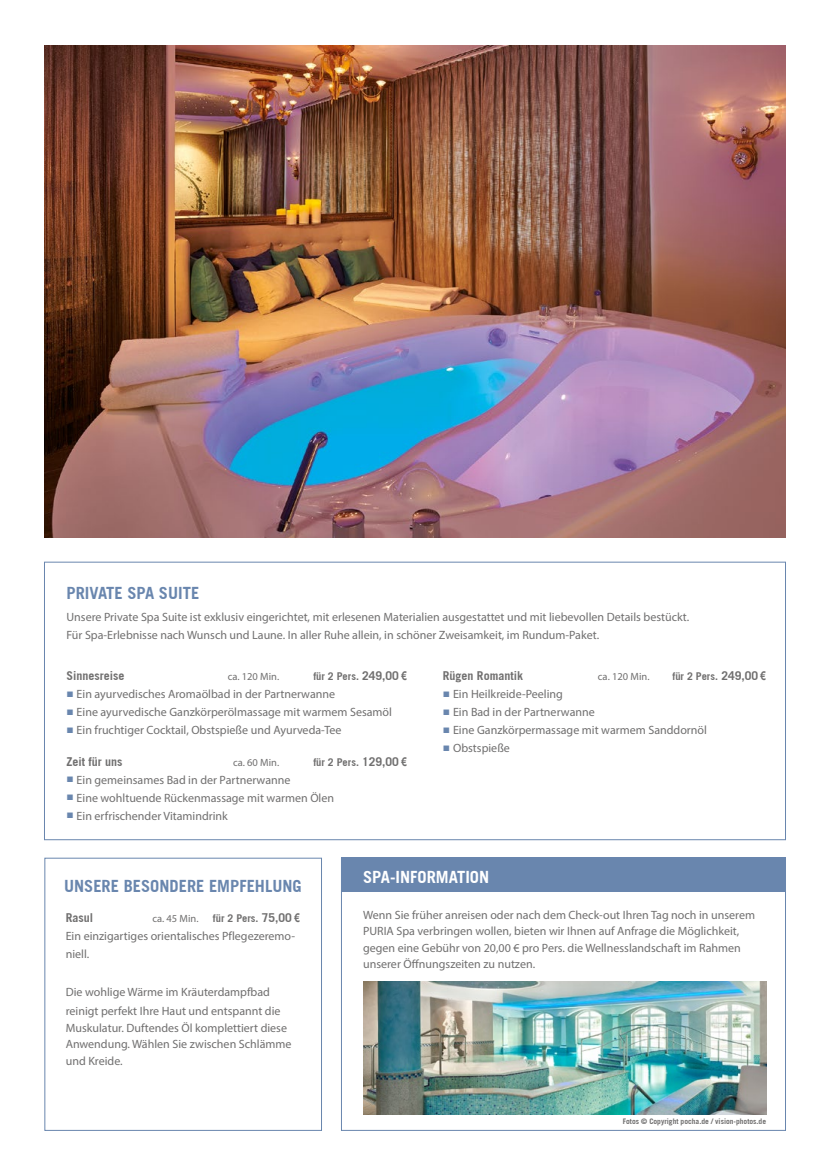
<style>
.page{position:relative;width:830px;height:1170px;background:#fff}
.page>*{position:absolute;margin:0;border:0;box-sizing:border-box;transform-origin:0 0}
.t1{font:700 16.5px "Trade Gothic";color:#6986ae}
.t2{font:700 16.5px "Trade Gothic";color:#fff}
.t3{font:12px/16.5px "Myriad Pro";color:#706f6f}
.t4{font:700 12px "Trade Gothic";color:#706f6f}
.t5{font:700 10.5px "Trade Gothic";color:#706f6f}
.t6{font:10.5px "Myriad Pro";color:#706f6f}
.t7{font:700 7.5px "Trade Gothic";color:#706f6f}
.s1{font-size:12px}
.s2{font-family:"Arial Narrow";font-size:12px}
.s3{font-family:"Times New Roman";color:#6986ae}
</style>
<div class="page">
<img style="left:44px;top:45px;width:741px;height:492px">
<div style="left:44px;top:857px;width:278px;height:273px;border:1px solid #6986ae"></div>
<div style="left:341px;top:857px;width:444px;height:34px;background:#6986ae"></div>
<img style="left:363px;top:981px;width:402px;height:133px">
<h1 class="t1" style="left:66px;top:583px;width:134px">PRIVATE SPA SUITE</h1>
<p class="t3" style="left:66px;top:608px;width:624px;line-height:18px">Unsere Private Spa Suite ist exklusiv eingerichtet, mit erlesenen Materialien ausgestattet und mit liebevollen Details bestückt.<br>Für Spa-Erlebnisse nach Wunsch und Laune. In aller Ruhe allein, in schöner Zweisamkeit, im Rundum-Paket.</p>
<p class="t4" style="left:66px;top:668px;width:59px">Sinnesreise</p>
<p class="t6" style="left:227px;top:670px;width:53px">ca. 120 Min.</p>
<p class="t5" style="left:313px;top:669px;width:95px">für 2 Pers. <span class="s1">249,00</span> <span class="s2">€</span></p>
<p class="t3" style="left:66px;top:685px;width:270px"><span class="s3">■</span> Ein ayurvedisches Aromaölbad in der Partnerwanne</p>
<p class="t3" style="left:66px;top:703px;width:327px"><span class="s3">■</span> Eine ayurvedische Ganzkörperölmassage mit warmem Sesamöl</p>
<p class="t3" style="left:66px;top:721px;width:276px"><span class="s3">■</span> Ein fruchtiger Cocktail, Obstspieße und Ayurveda-Tee</p>
<p class="t4" style="left:66px;top:754px;width:58px">Zeit für uns</p>
<p class="t6" style="left:233px;top:755px;width:48px">ca. 60 Min.</p>
<p class="t5" style="left:313px;top:755px;width:95px">für 2 Pers. <span class="s1">129,00</span> <span class="s2">€</span></p>
<p class="t3" style="left:66px;top:771px;width:225px"><span class="s3">■</span> Ein gemeinsames Bad in der Partnerwanne</p>
<p class="t3" style="left:66px;top:789px;width:269px"><span class="s3">■</span> Eine wohltuende Rückenmassage mit warmen Ölen</p>
<p class="t3" style="left:66px;top:807px;width:163px"><span class="s3">■</span> Ein erfrischender Vitamindrink</p>
<p class="t4" style="left:442px;top:668px;width:82px">Rügen Romantik</p>
<p class="t6" style="left:597px;top:670px;width:53px">ca. 120 Min.</p>
<p class="t5" style="left:672px;top:669px;width:95px">für 2 Pers. <span class="s1">249,00</span> <span class="s2">€</span></p>
<p class="t3" style="left:442px;top:685px;width:121px"><span class="s3">■</span> Ein Heilkreide-Peeling</p>
<p class="t3" style="left:442px;top:703px;width:153px"><span class="s3">■</span> Ein Bad in der Partnerwanne</p>
<p class="t3" style="left:442px;top:721px;width:265px"><span class="s3">■</span> Eine Ganzkörpermassage mit warmem Sanddornöl</p>
<p class="t3" style="left:442px;top:739px;width:68px"><span class="s3">■</span> Obstspieße</p>
<h1 class="t1" style="left:64px;top:875px;width:239px">UNSERE BESONDERE EMPFEHLUNG</h1>
<p class="t4" style="left:66px;top:910px;width:29px">Rasul</p>
<p class="t6" style="left:152px;top:912px;width:48px">ca. 45 Min.</p>
<p class="t5" style="left:213px;top:912px;width:88px">für 2 Pers. <span class="s1">75,00</span> <span class="s2">€</span></p>
<p class="t3" style="left:66px;top:927px;width:231px;line-height:18px">Ein einzigartiges orientalisches Pflegezeremo&shy;niell.</p>
<p class="t3" style="left:66px;top:981px;width:216px;line-height:19.5px">Die wohlige Wärme im Kräuterdampfbad reinigt perfekt Ihre Haut und entspannt die</p>
<p class="t3" style="left:66px;top:1019px;width:227px">Muskulatur. Duftendes Öl komplettiert diese<br>Anwendung. Wählen Sie zwischen Schlämme und Kreide.</p>
<h1 class="t2" style="left:363px;top:866px;width:127px">SPA-INFORMATION</h1>
<p class="t3" style="left:363px;top:906px;width:393px">Wenn Sie früher anreisen oder nach dem Check-out Ihren Tag noch in unserem PURIA Spa verbringen wollen, bieten wir Ihnen auf Anfrage die Möglichkeit, gegen eine Gebühr von 20,00 € pro Pers. die Wellnesslandschaft im Rahmen unserer Öffnungszeiten zu nutzen.</p>
<p class="t7" style="left:622px;top:1116px;width:145px">Fotos © Copyright pocha.de / vision-photos.de</p>
</div>
